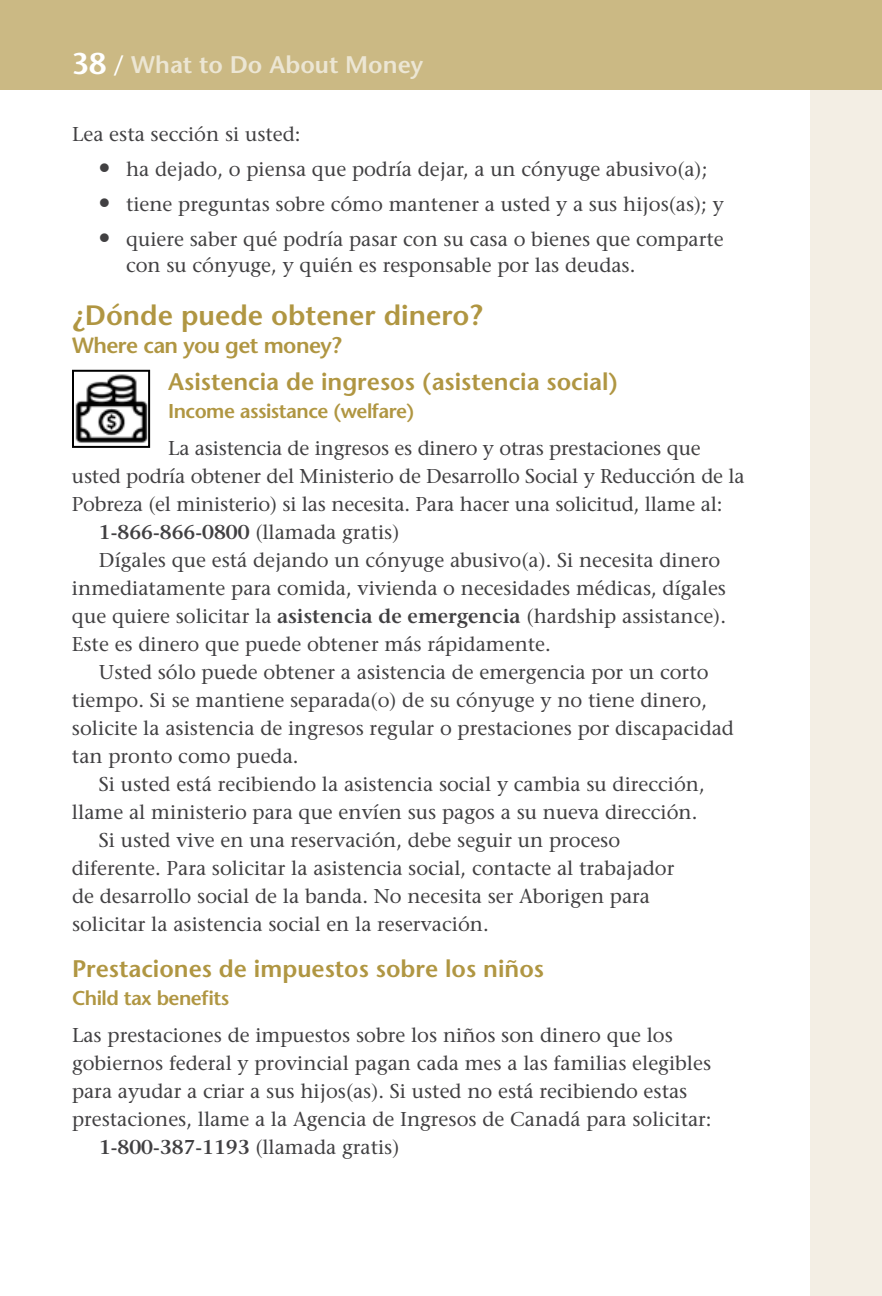
<style>
.page{position:relative;width:882px;height:1296px;background:#fff}
.page>*{position:absolute;margin:0;border:0;box-sizing:border-box;transform-origin:0 0}
.t1{font:600 28px "Stone Sans Std";color:#b09642}
.t2{font:600 24px "Stone Sans Std";color:#b09642}
.t3{font:600 24px "Stone Sans Std";color:#ece6d4}
.t4{font:600 22px "Stone Sans Std";letter-spacing:-.025em;color:#b09642}
.t5{font:500 20px/35px "Stone Serif Std";color:#414042}
.t6{font:600 20px "Stone Sans Std";letter-spacing:-.025em;color:#b09642}
.s1{font-size:30px;color:#fff}
.s2{color:#fff}
.s3{font-weight:600}
</style>
<div class="page">
<div style="left:810px;top:90px;width:72px;height:1206px;background:#f3eee4"></div>
<div style="left:0;top:0;width:882px;height:90px;background:#cbb984"></div>
<img style="left:75px;top:374px;width:72px;height:69px">
<div style="left:72px;top:370px;width:78px;height:78px;border:2px solid #000"></div>
<p class="t3" style="left:72px;top:50px;width:353px"><span class="s1">38</span> <span class="s2">/</span> What to Do About Money</p>
<p class="t5" style="left:126px;top:116px;width:599px;text-indent:-54px">Lea esta sección si usted:<br>ha dejado, o piensa que podría dejar, a un cónyuge abusivo(a); tiene preguntas sobre cómo mantener a usted y a sus hijos(as); y quiere saber qué podría pasar con su casa o bienes que comparte</p>
<p class="t5" style="left:126px;top:247px;width:511px">con su cónyuge, y quién es responsable por las deudas.</p>
<h1 class="t1" style="left:72px;top:299px;width:412px">¿Dónde puede obtener dinero?</h1>
<p class="t4" style="left:72px;top:332px;width:271px">Where can you get money?</p>
<p class="t2" style="left:168px;top:367px;width:452px">Asistencia de ingresos (asistencia social)</p>
<p class="t6" style="left:168px;top:399px;width:248px">Income assistance (welfare)</p>
<p class="t5" style="left:168px;top:431px;width:534px">La asistencia de ingresos es dinero y otras prestaciones que</p>
<p class="t5" style="left:72px;top:459px;width:674px">usted podría obtener del Ministerio de Desarrollo Social y Reducción de la</p>
<p class="t5" style="left:72px;top:487px;width:652px">Pobreza (el ministerio) si las necesita. Para hacer una solicitud, llame al:</p>
<p class="t5" style="left:99px;top:515px;width:302px"><span class="s3">1-866-866-0800</span> (llamada gratis)</p>
<p class="t5" style="left:99px;top:543px;width:623px">Dígales que está dejando un cónyuge abusivo(a). Si necesita dinero</p>
<p class="t5" style="left:72px;top:571px;width:656px">inmediatamente para comida, vivienda o necesidades médicas, dígales</p>
<p class="t5" style="left:72px;top:599px;width:656px">que quiere solicitar la <span class="s3">asistencia de emergencia</span> (hardship assistance).</p>
<p class="t5" style="left:72px;top:627px;width:480px">Este es dinero que puede obtener más rápidamente.</p>
<p class="t5" style="left:99px;top:655px;width:611px">Usted sólo puede obtener a asistencia de emergencia por un corto</p>
<p class="t5" style="left:72px;top:683px;width:637px">tiempo. Si se mantiene separada(o) de su cónyuge y no tiene dinero,</p>
<p class="t5" style="left:72px;top:711px;width:664px">solicite la asistencia de ingresos regular o prestaciones por discapacidad</p>
<p class="t5" style="left:72px;top:739px;width:228px">tan pronto como pueda.</p>
<p class="t5" style="left:99px;top:767px;width:607px">Si usted está recibiendo la asistencia social y cambia su dirección,</p>
<p class="t5" style="left:72px;top:795px;width:627px">llame al ministerio para que envíen sus pagos a su nueva dirección.</p>
<p class="t5" style="left:99px;top:823px;width:523px">Si usted vive en una reservación, debe seguir un proceso</p>
<p class="t5" style="left:72px;top:851px;width:604px">diferente. Para solicitar la asistencia social, contacte al trabajador</p>
<p class="t5" style="left:72px;top:879px;width:580px">de desarrollo social de la banda. No necesita ser Aborigen para</p>
<p class="t5" style="left:72px;top:907px;width:418px">solicitar la asistencia social en la reservación.</p>
<p class="t2" style="left:72px;top:954px;width:474px">Prestaciones de impuestos sobre los niños</p>
<p class="t6" style="left:72px;top:986px;width:159px">Child tax benefits</p>
<p class="t5" style="left:72px;top:1018px;width:602px">Las prestaciones de impuestos sobre los niños son dinero que los</p>
<p class="t5" style="left:72px;top:1046px;width:641px">gobiernos federal y provincial pagan cada mes a las familias elegibles</p>
<p class="t5" style="left:72px;top:1074px;width:617px">para ayudar a criar a sus hijos(as). Si usted no está recibiendo estas</p>
<p class="t5" style="left:72px;top:1102px;width:641px">prestaciones, llame a la Agencia de Ingresos de Canadá para solicitar:</p>
<p class="t5" style="left:99px;top:1130px;width:302px"><span class="s3">1-800-387-1193</span> (llamada gratis)</p>
</div>
